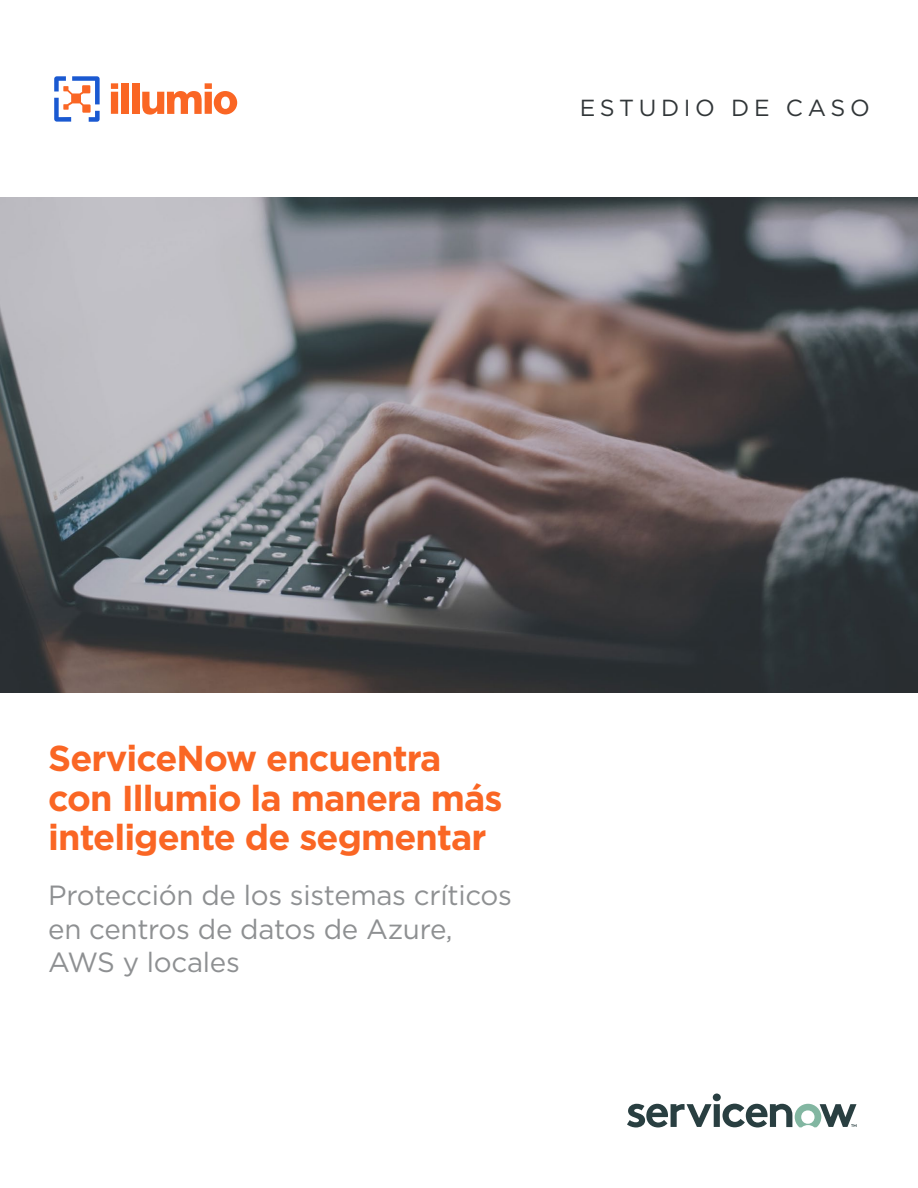
<style>
.page{position:relative;width:918px;height:1188px;background:#fff}
.page>*{position:absolute;margin:0;border:0;box-sizing:border-box;transform-origin:0 0}
.t1{font:700 36px/39.6px "Gotham";letter-spacing:-.025em;color:#fa6624}
.t2{font:27.75px/33.3px "Gotham";letter-spacing:-.01em;color:#8e9092}
.t3{font:23.25px "Gotham";letter-spacing:.2em;color:#313638}
</style>
<div class="page">
<svg style="left:111px;top:83px;width:7px;height:31px"></svg>
<div style="left:121px;top:83px;width:8px;height:31px;background:#fa6624"></div>
<div style="left:132px;top:83px;width:7px;height:31px;background:#fa6624"></div>
<svg style="left:142px;top:83px;width:95px;height:32px"></svg>
<svg style="left:54px;top:76px;width:46px;height:46px"></svg>
<img style="left:0;top:197px;width:918px;height:496px">
<svg style="left:627px;top:1094px;width:229px;height:34px"></svg>
<p class="t3" style="left:580px;top:92px;width:292px">ESTUDIO DE CASO</p>
<p class="t1" style="left:48px;top:738px;width:456px">ServiceNow encuentra con Illumio la manera más inteligente de segmentar</p>
<p class="t2" style="left:48px;top:878px;width:465px">Protección de los sistemas críticos en centros de datos de Azure,<br>AWS y locales</p>
</div>
